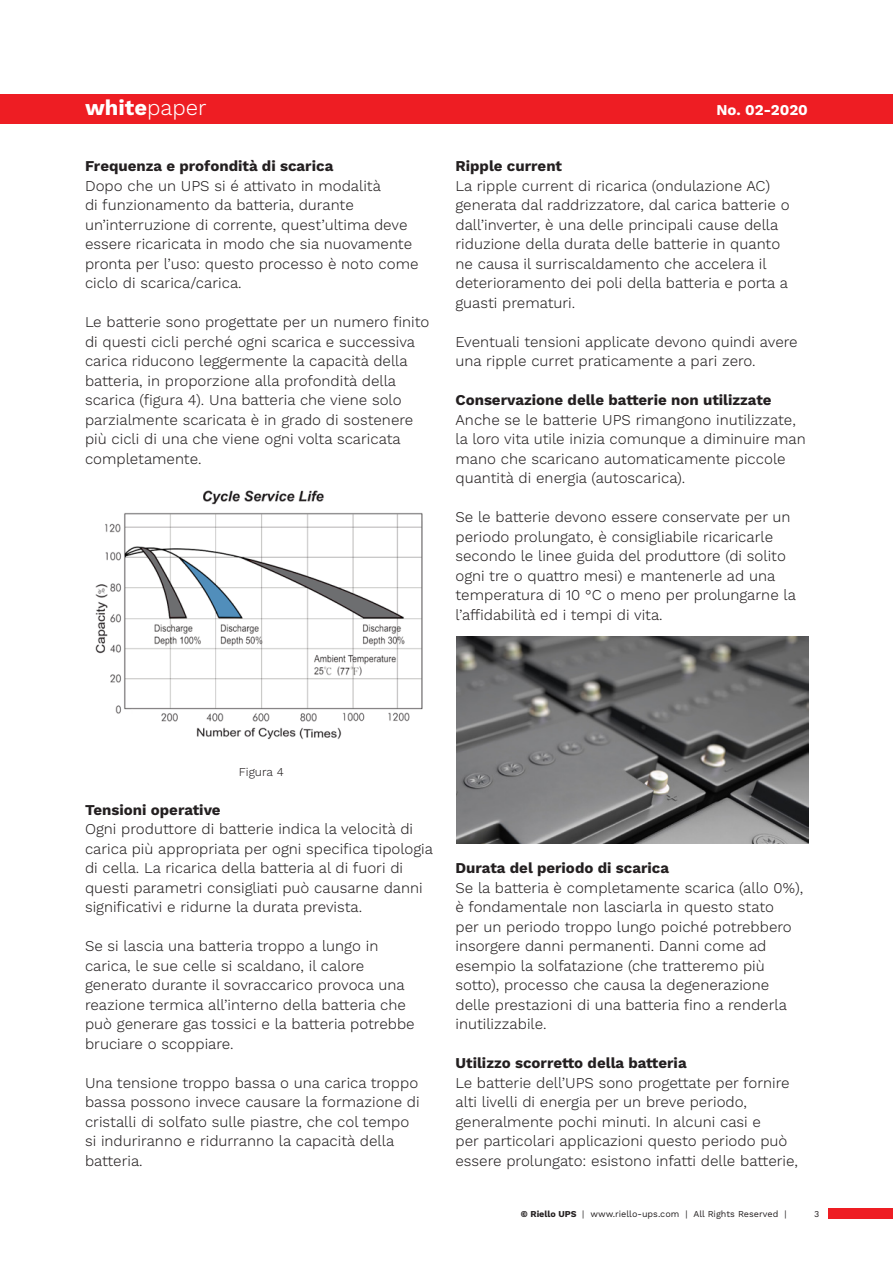
<style>
.page{position:relative;width:893px;height:1263px;background:#fff}
.page>*{position:absolute;margin:0;border:0;box-sizing:border-box;transform-origin:0 0}
.t1{font:700 21.9px "Work Sans";color:#fff}
.t2{font:300 15px/19.5px "Work Sans";color:#231f20}
.t3{font:700 15px "Work Sans";color:#231f20}
.t4{font:700 15px "Work Sans";color:#fff}
.t5{font:300 12px "Work Sans";color:#231f20}
.t6{font:9px "Work Sans";color:#231f20}
.s1{font-weight:300}
.s2{font-weight:700}
</style>
<div class="page">
<div style="left:828px;top:1208px;width:65px;height:10px;background:#ee1d23"></div>
<div style="left:0;top:94px;width:893px;height:30px;background:#ee1d23"></div>
<img style="left:457px;top:637px;width:351px;height:206px">
<img style="left:95px;top:490px;width:328px;height:250px">
<h1 class="t1" style="left:85px;top:95px;width:123px">white<span class="s1">paper</span></h1>
<p class="t4" style="left:716px;top:101px;width:93px">No. 02-2020</p>
<p class="t3" style="left:85px;top:157px;width:250px">Frequenza e profondità di scarica</p>
<p class="t2" style="left:85px;top:176px;width:335px">Dopo che un UPS si é attivato in modalità<br>di funzionamento da batteria, durante un’interruzione di corrente, quest’ultima deve essere ricaricata in modo che sia nuovamente pronta per l’uso: questo processo è noto come ciclo di scarica/carica.</p>
<p class="t2" style="left:85px;top:313px;width:346px">Le batterie sono progettate per un numero finito di questi cicli perché ogni scarica e successiva carica riducono leggermente la capacità della batteria, in proporzione alla profondità della scarica (figura 4). Una batteria che viene solo parzialmente scaricata è in grado di sostenere più cicli di una che viene ogni volta scaricata completamente.</p>
<p class="t3" style="left:455px;top:157px;width:108px">Ripple current</p>
<p class="t2" style="left:455px;top:176px;width:336px">La ripple current di ricarica (ondulazione AC) generata dal raddrizzatore, dal carica batterie o dall’inverter, è una delle principali cause della riduzione della durata delle batterie in quanto ne causa il surriscaldamento che accelera il deterioramento dei poli della batteria e porta a guasti prematuri.</p>
<p class="t2" style="left:455px;top:332px;width:344px">Eventuali tensioni applicate devono quindi avere una ripple curret praticamente a pari zero.</p>
<p class="t3" style="left:455px;top:391px;width:318px">Conservazione delle batterie non utilizzate</p>
<p class="t2" style="left:455px;top:410px;width:352px">Anche se le batterie UPS rimangono inutilizzate, la loro vita utile inizia comunque a diminuire man mano che scaricano automaticamente piccole quantità di energia (autoscarica).</p>
<p class="t2" style="left:455px;top:508px;width:342px">Se le batterie devono essere conservate per un periodo prolungato, è consigliabile ricaricarle secondo le linee guida del produttore (di solito ogni tre o quattro mesi) e mantenerle ad una temperatura di 10 °C o meno per prolungarne la l’affidabilità ed i tempi di vita.</p>
<p class="t5" style="left:239px;top:765px;width:46px">Figura 4</p>
<p class="t3" style="left:85px;top:801px;width:137px">Tensioni operative</p>
<p class="t2" style="left:85px;top:820px;width:350px">Ogni produttore di batterie indica la velocità di carica più appropriata per ogni specifica tipologia di cella. La ricarica della batteria al di fuori di questi parametri consigliati può causarne danni significativi e ridurne la durata prevista.</p>
<p class="t2" style="left:85px;top:937px;width:331px">Se si lascia una batteria troppo a lungo in carica, le sue celle si scaldano, il calore generato durante il sovraccarico provoca una reazione termica all’interno della batteria che può generare gas tossici e la batteria potrebbe bruciare o scoppiare.</p>
<p class="t2" style="left:85px;top:1073px;width:336px">Una tensione troppo bassa o una carica troppo bassa possono invece causare la formazione di cristalli di solfato sulle piastre, che col tempo si induriranno e ridurranno la capacità della batteria.</p>
<p class="t3" style="left:455px;top:859px;width:215px">Durata del periodo di scarica</p>
<p class="t2" style="left:455px;top:878px;width:349px">Se la batteria è completamente scarica (allo 0%), è fondamentale non lasciarla in questo stato<br>per un periodo troppo lungo poiché potrebbero insorgere danni permanenti. Danni come ad esempio la solfatazione (che tratteremo più sotto), processo che causa la degenerazione delle prestazioni di una batteria fino a renderla inutilizzabile.</p>
<p class="t3" style="left:455px;top:1054px;width:233px">Utilizzo scorretto della batteria</p>
<p class="t2" style="left:455px;top:1073px;width:344px">Le batterie dell’UPS sono progettate per fornire alti livelli di energia per un breve periodo, generalmente pochi minuti. In alcuni casi e<br>per particolari applicazioni questo periodo può essere prolungato: esistono infatti delle batterie,</p>
<p class="t6" style="left:521px;top:1208px;width:267px"><span class="s2">© Riello UPS</span> | www.riello-ups.com | All Rights Reserved |</p>
<p class="t6" style="left:814px;top:1208px;width:7px">3</p>
</div>
